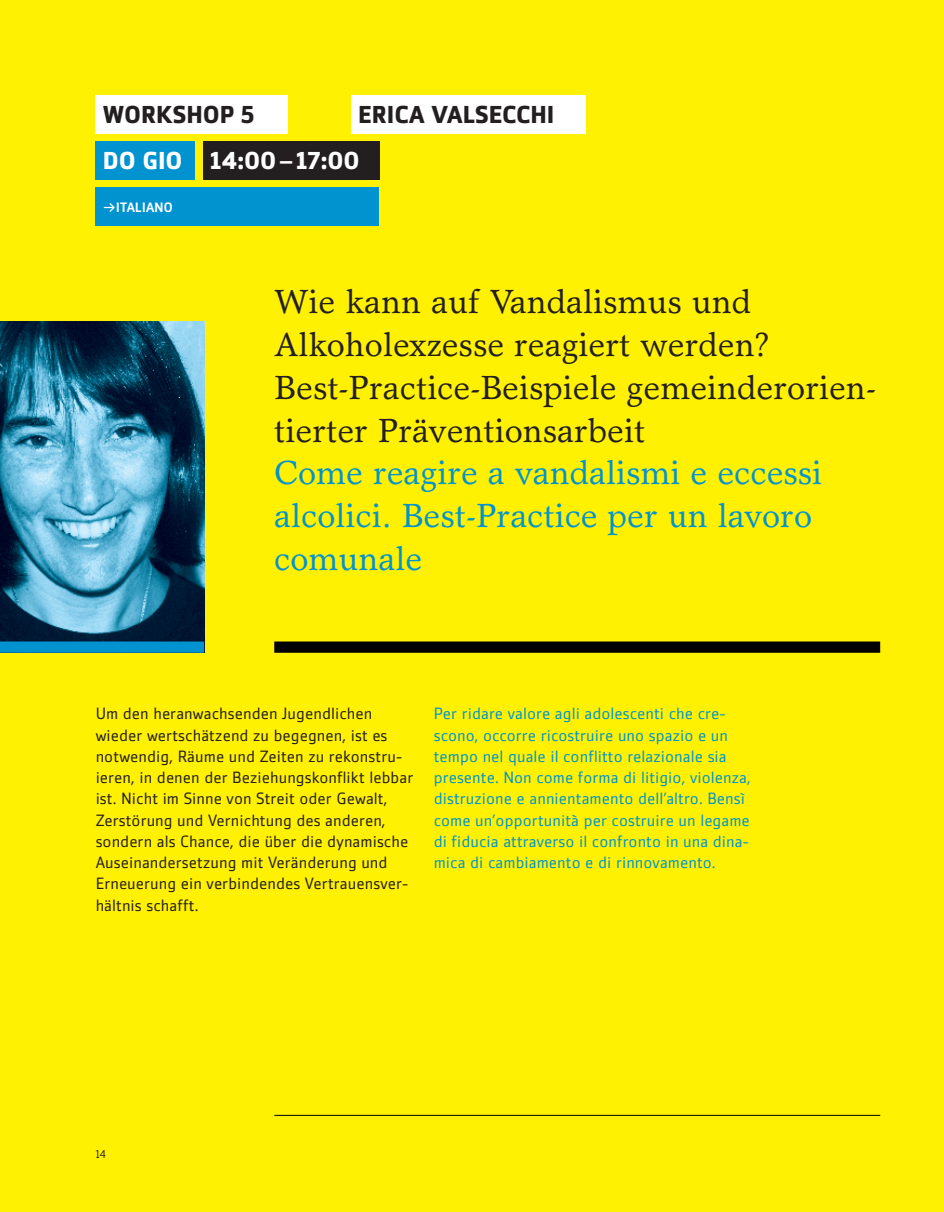
<style>
.page{position:relative;width:944px;height:1212px;background:#fff101}
.page>*{position:absolute;margin:0;border:0;box-sizing:border-box;transform-origin:0 0}
.t1{font:33.75px/42.8px "Garth Graphic Std";color:#231f20}
.t2{font:33.75px/42.8px "Garth Graphic Std";color:#0093d0}
.t3{font:700 24.3px "Zemestro Std";letter-spacing:.025em;color:#231f20}
.t4{font:700 24.3px "Zemestro Std";letter-spacing:.025em;color:#fff}
.t5{font:16.2px/21.2px "Zemestro Std";letter-spacing:.005em;color:#231f20}
.t6{font:16.2px/21.2px "Zemestro Std";letter-spacing:.005em;color:#0093d0}
.t7{font:500 13.5px "Zemestro Std";color:#fff}
.t8{font:11.25px "Zemestro Std";color:#231f20}
.s1{font-family:"Klavika Medium Arrows";font-weight:400}
</style>
<div class="page">
<div style="left:274px;top:641px;width:606px;height:12px;background:#000"></div>
<img style="left:0;top:321px;width:204px;height:320px">
<div style="left:0;top:641px;width:204px;height:12px;background:#0093d0"></div>
<div style="left:351px;top:96px;width:235px;height:38px;background:#fff"></div>
<hr style="left:274px;top:1115px;width:606px;height:1px;background:#000">
<div style="left:203px;top:142px;width:176px;height:38px;background:#231f20"></div>
<div style="left:96px;top:142px;width:99px;height:38px;background:#0093d0"></div>
<div style="left:96px;top:188px;width:283px;height:38px;background:#0093d0"></div>
<div style="left:96px;top:96px;width:192px;height:38px;background:#fff"></div>
<h2 class="t3" style="left:103px;top:99px;width:152px">WORKSHOP 5</h2>
<h2 class="t3" style="left:358px;top:99px;width:159px">ERICA VALSECCH</h2>
<h2 class="t3" style="left:547px;top:99px;width:8px">I</h2>
<h2 class="t4" style="left:103px;top:145px;width:80px">DO GIO</h2>
<p class="t7" style="left:103px;top:199px;width:71px"><span class="s1">B</span>ITALIANO</p>
<h2 class="t4" style="left:210px;top:145px;width:150px">14:00 – 17:00</h2>
<h1 class="t1" style="left:274px;top:281px;width:603px">Wie kann auf Vandalismus und Alkoholexzesse reagiert werden?<br>Best-Practice-Beispiele gemeinderorien&shy;tierter Präventionsarbeit</h1>
<h1 class="t2" style="left:274px;top:452px;width:549px">Come reagire a vandalismi e eccessi alcolici. Best-Practice per un lavoro comunale</h1>
<p class="t5" style="left:96px;top:703px;width:319px">Um den heranwachsenden Jugendlichen wieder wertschätzend zu begegnen, ist es notwendig, Räume und Zeiten zu rekonstru&shy;ieren, in denen der Beziehungskonflikt lebbar ist. N icht im Sinne von Streit oder Gewalt, Zerstörung und Vernichtung des anderen, sondern als Chance, die über die dynamische Auseinandersetzung mit Veränderung und Erneuerung ein verbindendes Vertrauensver&shy;hältnis schafft.</p>
<p class="t6" style="left:434px;top:703px;width:319px">Per ridare valore agli adolescenti che cre&shy;scono, occorre ricostruire uno spazio e un tempo nel quale il conflitto relazionale sia presente. Non come forma di litigio, violenza, distruzione e annientamento dell’altro. Bensì come un’opportunità per costruire un legame di fiducia attraverso il confronto in una dina&shy;mica di cambiamento e di rinnovamento.</p>
<p class="t8" style="left:96px;top:1147px;width:12px">14</p>
</div>
